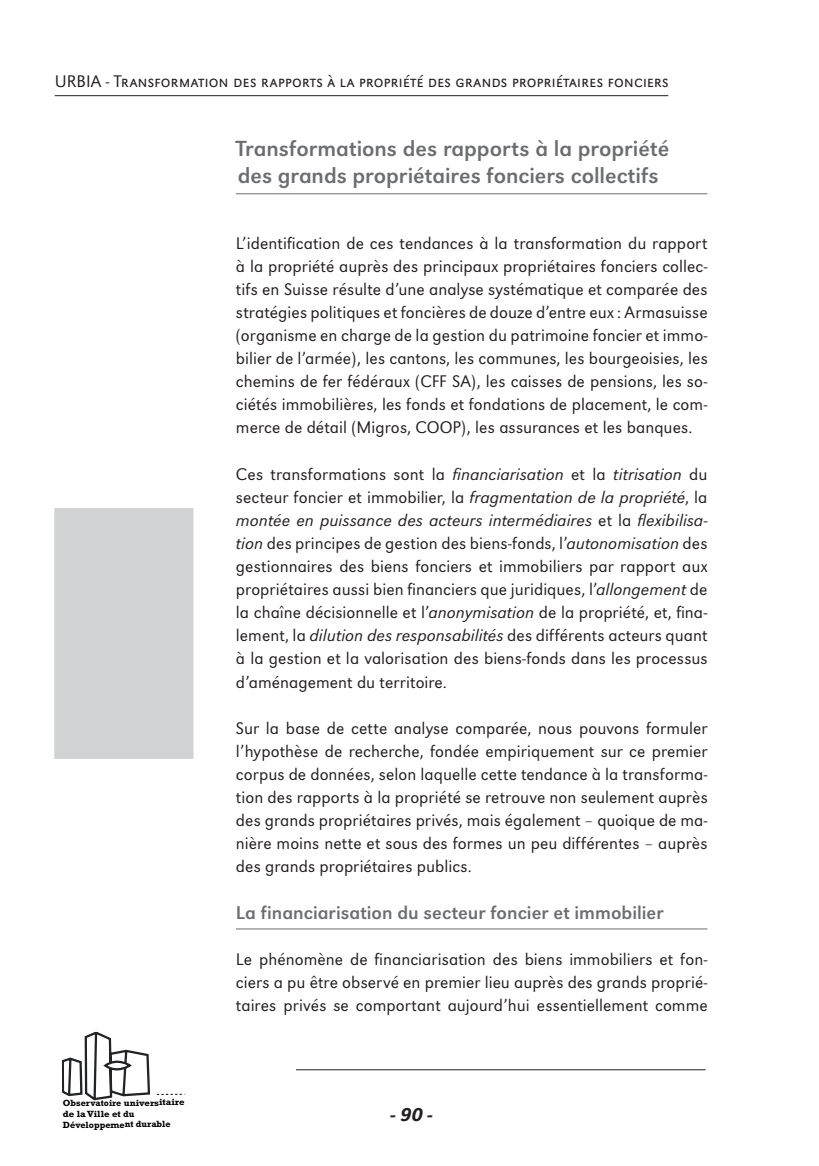
<style>
.page{position:relative;width:819px;height:1166px;background:#fff}
.page>*{position:absolute;margin:0;border:0;box-sizing:border-box;transform-origin:0 0}
.t1{font:22.75px/27.3px "URW Grotesk T";color:#6c6d70}
.t2{font:19.25px "URW Grotesk T";color:#6c6d70}
.t3{font:italic 500 19.25px "URW Grotesk T";color:#231f20}
.t4{font:300 17.5px/23.1px "URW Grotesk T";letter-spacing:.005em;color:#231f20;text-align:justify}
.t5{font:300 17.5px "URW Grotesk SCT";letter-spacing:.005em;color:#231f20}
.t6{font:700 9.1px/10.8px "Rockwell";letter-spacing:-.005em;color:#000}
.s1{font-style:italic}
</style>
<div class="page">
<hr style="left:55px;top:95px;width:613px;height:1px;background:#231f20">
<hr style="left:296px;top:1069px;width:409px;height:1px;background:#231f20">
<svg style="left:62px;top:1031px;width:123px;height:70px"></svg>
<div style="left:54px;top:508px;width:139px;height:251px;background:#d1d2d4;border:1px solid #d1d2d4"></div>
<hr style="left:236px;top:193px;width:471px;height:1px;background:#6c6d70">
<hr style="left:236px;top:928px;width:471px;height:1px;background:#6c6d70">
<p class="t5" style="left:55px;top:71px;width:615px">URBIA - Transformation des rapports à la propriété des grands propriétaires fonciers</p>
<h1 class="t1" style="left:236px;top:135px;width:435px">Transformations des rapports à la propriété des grands propriétaires fonciers collectifs</h1>
<p class="t4" style="left:236px;top:231px;width:473px">L’identification de ces tendances à la transformation du rapport à la propriété auprès des principaux propriétaires fonciers collec&shy;tifs en Suisse résulte d’une analyse systématique et comparée des stratégies politiques et foncières de douze d’entre eux : Armasuisse (organisme en charge de la gestion du patrimoine foncier et immo&shy;bilier de l’armée), les cantons, les communes, les bourgeoisies, les chemins de fer fédéraux (CFF SA), les caisses de pensions, les so&shy;ciétés immobilières, les fonds et fondations de placement, le com&shy;merce de détail (Migros, COOP), les assurances et les banques.</p>
<p class="t4" style="left:236px;top:462px;width:473px">Ces transformations sont la <span class="s1">financiarisation</span> et la <span class="s1">titrisation</span> du secteur foncier et immobilier, la <span class="s1">fragmentation de la propriété</span>, la <span class="s1">montée en puissance des acteurs intermédiaires</span> et la <span class="s1">flexibilisa&shy;tion</span> des principes de gestion des biens-fonds, l’<span class="s1">autonomisation</span> des gestionnaires des biens fonciers et immobiliers par rapport aux propriétaires aussi bien financiers que juridiques, l’<span class="s1">allongement</span> de la chaîne décisionnelle et l’<span class="s1">anonymisation</span> de la propriété, et, fina&shy;lement, la <span class="s1">dilution des responsabilités</span> des différents acteurs quant à la gestion et la valorisation des biens-fonds dans les processus d’aménagement du territoire.</p>
<p class="t4" style="left:236px;top:716px;width:473px">Sur la base de cette analyse comparée, nous pouvons formuler l’hypothèse de recherche, fondée empiriquement sur ce premier corpus de données, selon laquelle cette tendance à la transforma&shy;tion des rapports à la propriété se retrouve non seulement auprès des grands propriétaires privés, mais également – quoique de ma&shy;nière moins nette et sous des formes un peu différentes – auprès des grands propriétaires publics.</p>
<p class="t2" style="left:236px;top:901px;width:429px">La financiarisation du secteur foncier et immobilier</p>
<p class="t4" style="left:236px;top:947px;width:473px">Le phénomène de financiarisation des biens immobiliers et fon&shy;ciers a pu être observé en premier lieu auprès des grands proprié&shy;taires privés se comportant aujourd’hui essentiellement comme</p>
<p class="t6" style="left:63px;top:1097px;width:124px">Observatoire universitaire de la Ville et du<br>Développement durable</p>
<p class="t3" style="left:390px;top:1103px;width:43px">- 90 -</p>
</div>
